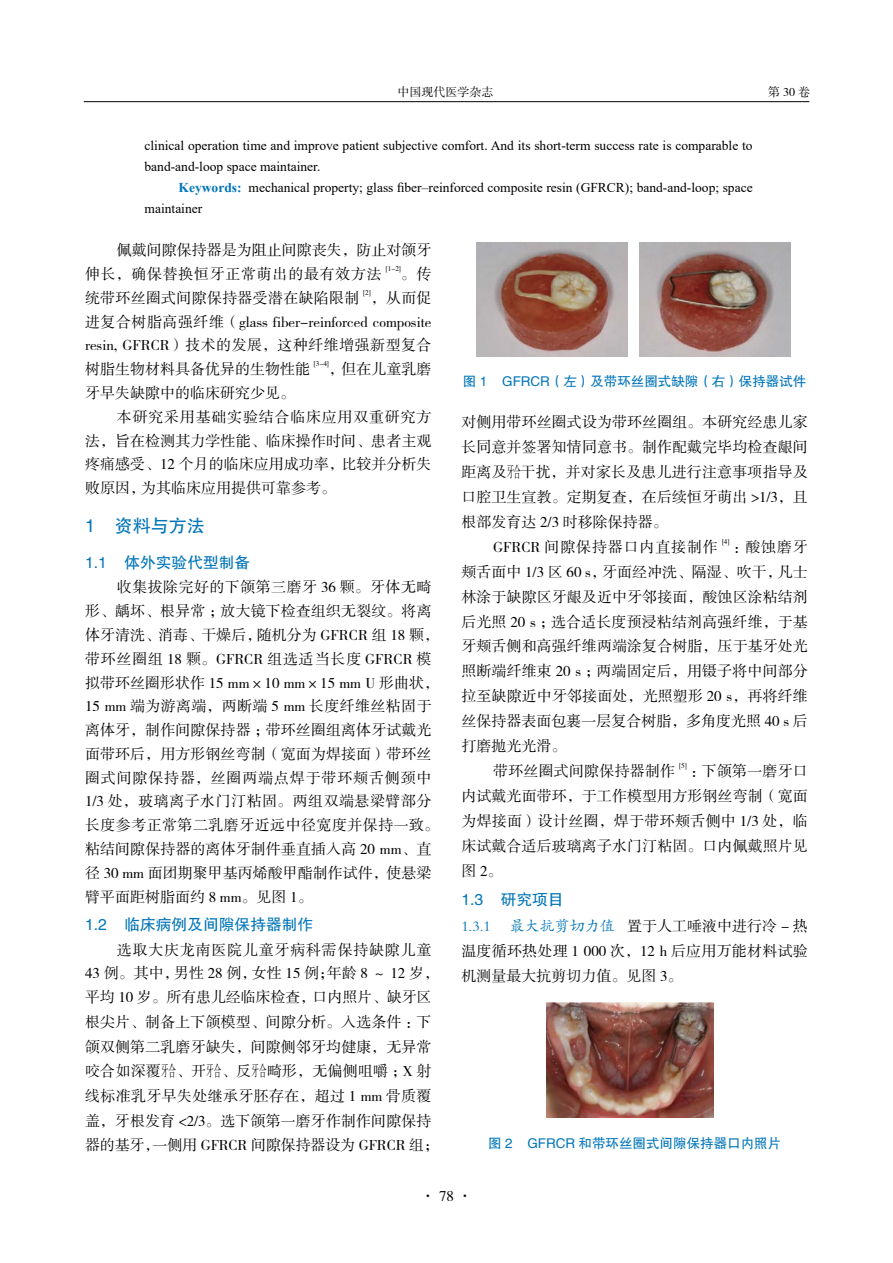
<style>
.page{position:relative;width:893px;height:1263px;background:#fff}
.page>*{position:absolute;margin:0;border:0;box-sizing:border-box;transform-origin:0 0}
.t1{font:18px "FZHTK GBK1 0";color:#0075b9}
.t2{font:15.75px "FZHTK GBK1 0";color:#0075b9}
.t3{font:15px/23.7px "FZSSK GBK1 0";letter-spacing:.005em;color:#000}
.t4{font:15px "FZSSK GBK1 0";letter-spacing:.05em;color:#000}
.t5{font:15px "FZSSK GBK1 0";letter-spacing:.055em;color:#000}
.t6{font:15px "FZKTK GBK1 0";color:#0075b9}
.t7{font:13.5px/21px "Times New Roman";color:#000}
.t8{font:13.5px "FZHTK GBK1 0";color:#0075b9}
.t9{font:12px "FZSSK GBK1 0";color:#000}
.t10{font:7.2px "FZSSK GBK1 0";color:#000}
.s1{font-weight:700;color:#0075b9}
.s2{font-family:"FZKTK GBK1 0";color:#0075b9}
</style>
<div class="page">
<hr style="left:84px;top:101px;width:725px;height:1px;background:#000">
<img style="left:477px;top:242px;width:150px;height:115px">
<img style="left:640px;top:242px;width:150px;height:115px">
<img style="left:546px;top:1002px;width:168px;height:115px">
<p class="t9" style="left:397px;top:85px;width:97px">中国现代医学杂志</p>
<p class="t9" style="left:768px;top:85px;width:43px">第30卷</p>
<p class="t7" style="left:145px;top:135px;width:610px">clinical operation time and improve patient subjective comfort. And its short-term success rate is comparable to band-and-loop space maintainer.</p>
<p class="t7" style="left:145px;top:177px;width:610px;text-indent:34px"><span class="s1">Keywords:</span> mechanical property; glass fiber–reinforced composite resin (GFRCR); band-and-loop; space maintainer</p>
<p class="t3" style="left:85px;top:239px;width:348px;text-indent:32px">佩戴间隙保持器是为阻止间隙丧失，防止对颌牙伸长，确保替换恒牙正常萌出的最有效方法</p>
<p class="t10" style="left:386px;top:265px;width:17px">[1-2]</p>
<p class="t3" style="left:401px;top:263px;width:32px">。传</p>
<p class="t3" style="left:85px;top:287px;width:276px">统带环丝圈式间隙保持器受潜在缺陷限制</p>
<p class="t10" style="left:363px;top:289px;width:9px">[2]</p>
<p class="t3" style="left:85px;top:287px;width:348px;text-align:justify;text-indent:286px">，从而促进复合树脂高强纤维（glass fiber-reinforced composite resin, GFRCR）技术的发展，这种纤维增强新型复合树脂生物材料具备优异的生物性能</p>
<p class="t10" style="left:314px;top:360px;width:17px">[3-4]</p>
<p class="t3" style="left:329px;top:358px;width:104px">，但在儿童乳磨</p>
<p class="t3" style="left:85px;top:382px;width:211px">牙早失缺隙中的临床研究少见。</p>
<p class="t4" style="left:117px;top:409px;width:316px">本研究采用基础实验结合临床应用双重研究方</p>
<p class="t3" style="left:85px;top:429px;width:348px">法，旨在检测其力学性能、临床操作时间、患者主观</p>
<p class="t3" style="left:85px;top:453px;width:348px">疼痛感受、12 个月的临床应用成功率，比较并分析失</p>
<p class="t3" style="left:85px;top:477px;width:253px">败原因，为其临床应用提供可靠参考。</p>
<p class="t1" style="left:85px;top:516px;width:121px">1 资料与方法</p>
<p class="t2" style="left:85px;top:554px;width:167px">1.1 体外实验代型制备</p>
<p class="t3" style="left:85px;top:576px;width:356px;text-indent:32px">收集拔除完好的下颌第三磨牙 36 颗。牙体无畸形、龋坏、根异常；放大镜下检查组织无裂纹。将离体牙清洗、消毒、干燥后，随机分为 GFRCR 组 18 颗，带环丝圈组 18 颗。GFRCR 组选适当长度 GFRCR 模拟带环丝圈形状作 15 mm×10 mm×15 mm U 形曲状，<br>15 mm 端为游离端，两断端 5 mm 长度纤维丝粘固于离体牙，制作间隙保持器；带环丝圈组离体牙试戴光面带环后，用方形钢丝弯制（宽面为焊接面）带环丝圈式间隙保持器，丝圈两端点焊于带环颊舌侧颈中<br>1/3 处，玻璃离子水门汀粘固。两组双端悬梁臂部分长度参考正常第二乳磨牙近远中径宽度并保持一致。粘结间隙保持器的离体牙制件垂直插入高 20 mm、直径 30 mm 面团期聚甲基丙烯酸甲酯制作试件，使悬梁臂平面距树脂面约 8 mm。见图 1。</p>
<p class="t2" style="left:85px;top:916px;width:230px">1.2 临床病例及间隙保持器制作</p>
<p class="t3" style="left:85px;top:938px;width:356px;line-height:24.5px;text-indent:32px">选取大庆龙南医院儿童牙病科需保持缺隙儿童<br>43 例。其中，男性 28 例，女性 15 例；年龄 8 ～ 12 岁，平均 10 岁。所有患儿经临床检查，口内照片、缺牙区根尖片、制备上下颌模型、间隙分析。入选条件：下颌双侧第二乳磨牙缺失，间隙侧邻牙均健康，无异常咬合如深覆牙合、开牙合、反牙合畸形，无偏侧咀嚼；X 射线标准乳牙早失处继承牙胚存在，超过 1 mm 骨质覆盖，牙根发育 &lt;2/3。选下颌第一磨牙作制作间隙保持器的基牙，一侧用 GFRCR 间隙保持器设为 GFRCR 组；</p>
<p class="t8" style="left:463px;top:373px;width:345px">图 1 GFRCR（左）及带环丝圈式缺隙（右）保持器试件</p>
<p class="t3" style="left:461px;top:411px;width:348px">对侧用带环丝圈式设为带环丝圈组。本研究经患儿家</p>
<p class="t3" style="left:461px;top:436px;width:348px">长同意并签署知情同意书。制作配戴完毕均检查龈间</p>
<p class="t3" style="left:461px;top:461px;width:348px">距离及牙合干扰，并对家长及患儿进行注意事项指导及</p>
<p class="t3" style="left:461px;top:486px;width:348px">口腔卫生宣教。定期复查，在后续恒牙萌出 &gt;1/3，且</p>
<p class="t3" style="left:461px;top:511px;width:208px">根部发育达 2/3 时移除保持器。</p>
<p class="t5" style="left:493px;top:539px;width:226px">GFRCR 间隙保持器口内直接制作</p>
<p class="t10" style="left:722px;top:538px;width:9px">[4]</p>
<p class="t3" style="left:733px;top:536px;width:76px">：酸蚀磨牙</p>
<p class="t3" style="left:461px;top:560px;width:348px">颊舌面中 1/3 区 60 s，牙面经冲洗、隔湿、吹干，凡士</p>
<p class="t3" style="left:461px;top:585px;width:348px">林涂于缺隙区牙龈及近中牙邻接面，酸蚀区涂粘结剂</p>
<p class="t3" style="left:461px;top:610px;width:348px">后光照 20 s ；选合适长度预浸粘结剂高强纤维，于基</p>
<p class="t3" style="left:461px;top:635px;width:348px">牙颊舌侧和高强纤维两端涂复合树脂，压于基牙处光</p>
<p class="t3" style="left:461px;top:660px;width:348px">照断端纤维束 20 s ；两端固定后，用镊子将中间部分</p>
<p class="t3" style="left:461px;top:685px;width:348px">拉至缺隙近中牙邻接面处，光照塑形 20 s，再将纤维</p>
<p class="t3" style="left:461px;top:710px;width:348px">丝保持器表面包裹一层复合树脂，多角度光照 40 s 后</p>
<p class="t3" style="left:461px;top:735px;width:106px">打磨抛光光滑。</p>
<p class="t3" style="left:493px;top:760px;width:183px">带环丝圈式间隙保持器制作</p>
<p class="t10" style="left:679px;top:762px;width:9px">[5]</p>
<p class="t3" style="left:461px;top:759px;width:348px;line-height:24.9px;text-align:justify;text-indent:229px">：下颌第一磨牙口内试戴光面带环，于工作模型用方形钢丝弯制（宽面为焊接面）设计丝圈，焊于带环颊舌侧中 1/3 处，临床试戴合适后玻璃离子水门汀粘固。口内佩戴照片见图 2。</p>
<p class="t2" style="left:461px;top:891px;width:104px">1.3 研究项目</p>
<p class="t6" style="left:461px;top:918px;width:31px">1.3.1</p>
<p class="t3" style="left:461px;top:914px;width:348px;line-height:24.9px;text-align:justify;text-indent:48px"><span class="s2">最大抗剪切力值</span> 置于人工唾液中进行冷 - 热温度循环热处理 1 000 次，12 h 后应用万能材料试验机测量最大抗剪切力值。见图 3。</p>
<p class="t8" style="left:488px;top:1135px;width:294px">图 2 GFRCR 和带环丝圈式间隙保持器口内照片</p>
<p class="t3" style="left:420px;top:1184px;width:54px">· 78 ·</p>
</div>
